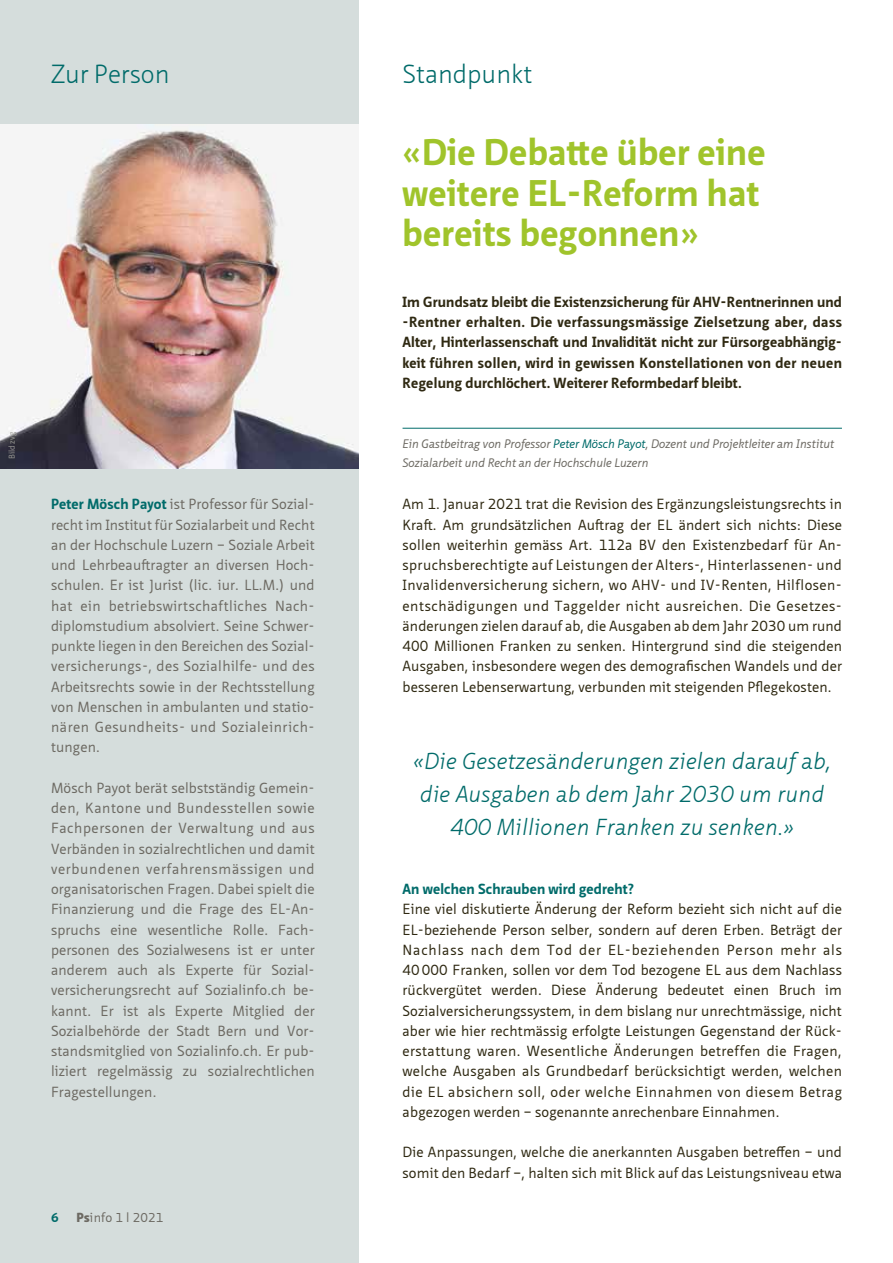
<style>
.page{position:relative;width:893px;height:1263px;background:#fff}
.page>*{position:absolute;margin:0;border:0;box-sizing:border-box;transform-origin:0 0}
.t1{font:700 36px/40.5px "Neue Sans Pro";letter-spacing:.01em;color:#a0c42b}
.t2{font:300 25.5px "Neue Sans Pro";color:#006b6a}
.t3{font:italic 300 22.5px/33px "Neue Sans Pro";letter-spacing:.01em;color:#006b6a;text-align:center}
.t4{font:14.25px/20.2px "Neue Sans Pro";letter-spacing:.01em;color:#2f2912}
.t5{font:14.25px/20.2px "Neue Sans Pro";letter-spacing:.01em;color:#6d6a63}
.t6{font:700 14.25px/20.2px "Neue Sans Pro";letter-spacing:.01em;color:#2f2912;text-align:justify}
.t7{font:700 14.25px "Neue Sans Pro";letter-spacing:.01em;color:#006b6a}
.t8{font:12.75px "Neue Sans Pro";color:#6d6a63}
.t9{font:700 12.75px "Neue Sans Pro";color:#006b6a}
.t10{font:italic 12px/19.5px "Neue Sans Pro";color:#6d6a63}
.t11{font:8.25px "Neue Sans Pro";color:#959490}
.s1{font-weight:700;color:#006b6a}
.s2{font-weight:900}
.s3{font-size:12.45px}
.s4{color:#006b6a}
</style>
<div class="page">
<div style="left:0;top:0;width:359px;height:1263px;background:#d5dddc"></div>
<img style="left:0;top:124px;width:359px;height:345px">
<hr style="left:403px;top:428px;width:439px;height:1px;background:#006b6a">
<h2 class="t2" style="left:51px;top:58px;width:120px">Zur Person</h2>
<p class="t11" style="left:6px;top:459px;width:29px;rotate:-90deg">Bild zvg</p>
<p class="t5" style="left:51px;top:494px;width:265px"><span class="s1">Peter Mösch Payot</span> ist Professor für Sozial&shy;recht im Institut für Sozialarbeit und Recht an der Hochschule Luzern – Soziale Arbeit und Lehrbeauftragter an diversen Hoch&shy;schulen. Er ist Jurist (lic. iur. LL.M.) und hat ein betriebswirtschaftliches Nach&shy;diplomstudium absolviert. Seine Schwer&shy;punkte liegen in den Bereichen des Sozial&shy;versicherungs-, des Sozialhilfe- und des Arbeitsrechts sowie in der Rechtsstellung von Menschen in ambulanten und statio&shy;nären Gesundheits- und Sozialeinrich&shy;tungen.</p>
<p class="t5" style="left:51px;top:777px;width:265px">Mösch Payot berät selbstständig Gemein&shy;den, Kantone und Bundesstellen sowie Fachpersonen der Verwaltung und aus Verbänden in sozialrechtlichen und damit verbundenen verfahrensmässigen und organisatorischen Fragen. Dabei spielt die Finanzierung und die Frage des EL-An&shy;spruchs eine wesentliche Rolle. Fach&shy;personen des Sozialwesens ist er unter anderem auch als Experte für Sozial&shy;versicherungsrecht auf Sozialinfo.ch be&shy;kannt. Er ist als Experte Mitglied der Sozialbehörde der Stadt Bern und Vor&shy;standsmitglied von Sozialinfo.ch. Er pub&shy;liziert regelmässig zu sozialrechtlichen Fragestellungen.</p>
<p class="t9" style="left:51px;top:1209px;width:9px">6</p>
<p class="t8" style="left:77px;top:1209px;width:88px"><span class="s2">Ps</span>info <span class="s3">1</span> l <span class="s3">2021</span></p>
<h2 class="t2" style="left:402px;top:58px;width:131px">Standpunkt</h2>
<h1 class="t1" style="left:403px;top:132px;width:365px">«Die Debatte über eine weitere EL- Reform hat bereits begonnen»</h1>
<p class="t6" style="left:403px;top:291px;width:441px">Im Grundsatz bleibt die Existenzsicherung für AHV- Rentnerinnen und</p>
<p class="t6" style="left:403px;top:312px;width:441px">- Rentner erhalten. Die verfassungsmässige Zielsetzung aber, dass Alter, Hinterlassenschaft und Invalidität nicht zur Fürsorgeabhängig&shy;keit führen sollen, wird in gewissen Konstellationen von der neuen Regelung durchlöchert. Weiterer Reformbedarf bleibt.</p>
<p class="t10" style="left:403px;top:433px;width:433px">Ein Gastbeitrag von Professor <span class="s4">Peter Mösch Payot</span>, Dozent und Projektleiter am Institut<br>Sozialarbeit und Recht an der Hochschule Luzern</p>
<p class="t4" style="left:403px;top:494px;width:441px">Am 1. Januar 2021 trat die Revision des Ergänzungsleistungsrechts in Kraft. Am grundsätzlichen Auftrag der EL ändert sich nichts: Diese sollen weiterhin gemäss Art. 112a BV den Existenzbedarf für An&shy;spruchsberechtigte auf Leistungen der Alters-, Hinterlassenen- und Invalidenversicherung sichern, wo AHV- und IV-Renten, Hilflosen&shy;entschädigungen und Taggelder nicht ausreichen. Die Gesetzes&shy;änderungen zielen darauf ab, die Ausgaben ab dem Jahr 2030 um rund 400 Millionen Franken zu senken. Hintergrund sind die steigenden Ausgaben, insbesondere wegen des demografischen Wandels und der besseren Lebenserwartung, verbunden mit steigenden Pflegekosten.</p>
<h3 class="t3" style="left:413px;top:744px;width:419px">«Die Gesetzesänderungen zielen darauf ab, die Ausgaben ab dem Jahr 2030 um rund<br>400 Millionen Franken zu senken.»</h3>
<p class="t7" style="left:403px;top:880px;width:233px">An welchen Schrauben wird gedreht?</p>
<p class="t4" style="left:403px;top:899px;width:441px">Eine viel diskutierte Änderung der Reform bezieht sich nicht auf die EL-beziehende Person selber, sondern auf deren Erben. Beträgt der Nachlass nach dem Tod der EL-beziehenden Person mehr als 40000 Franken, sollen vor dem Tod bezogene EL aus dem Nachlass rückvergütet werden. Diese Änderung bedeutet einen Bruch im Sozialversicherungssystem, in dem bislang nur unrechtmässige, nicht aber wie hier rechtmässig erfolgte Leistungen Gegenstand der Rück&shy;erstattung waren. Wesentliche Änderungen betreffen die Fragen, welche Ausgaben als Grundbedarf berücksichtigt werden, welchen die EL absichern soll, oder welche Einnahmen von diesem Betrag abgezogen werden – sogenannte anrechenbare Einnahmen.</p>
<p class="t4" style="left:403px;top:1142px;width:441px">Die Anpassungen, welche die anerkannten Ausgaben betreffen – und somit den Bedarf –, halten sich mit Blick auf das Leistungsniveau etwa</p>
</div>
